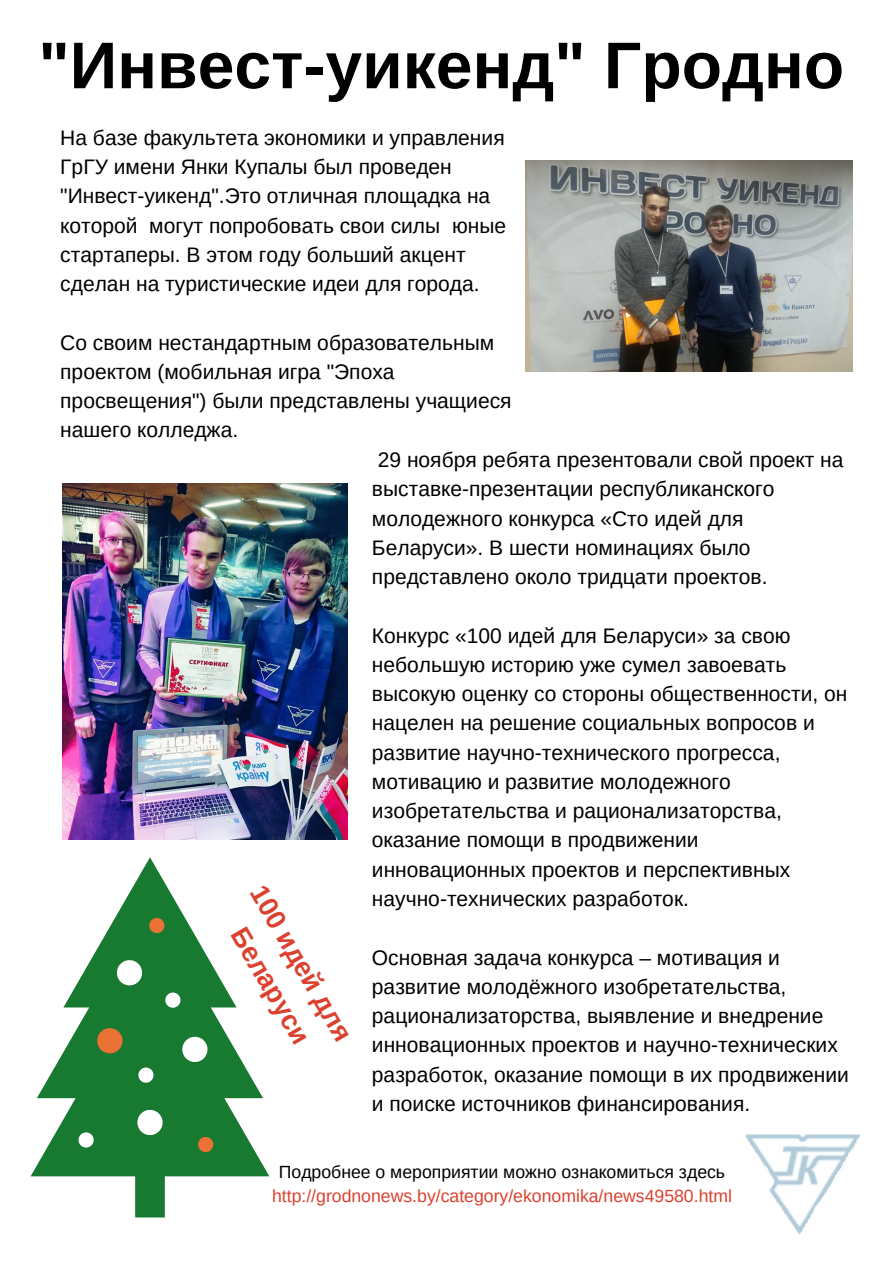
<style>
.page{position:relative;width:893px;height:1263px;background:#fff}
.page>*{position:absolute;margin:0;border:0;box-sizing:border-box;transform-origin:0 0}
.t1{font:700 66px "Arimo";color:#000}
.t2{font:700 27px/37.7px "Arimo";color:#db412e;text-align:center}
.t3{font:21px/29.2px "Arimo";color:#000}
.t4{font:17.62px "Arimo";color:#db412e}
.t5{font:17.62px "Arimo";color:#000}
</style>
<div class="page">
<img style="left:745px;top:1134px;width:115px;height:100px">
<svg style="left:31px;top:857px;width:238px;height:360px"></svg>
<svg style="left:149px;top:918px;width:15px;height:15px"></svg>
<svg style="left:97px;top:1028px;width:25px;height:25px"></svg>
<svg style="left:198px;top:1137px;width:15px;height:15px"></svg>
<svg style="left:117px;top:960px;width:25px;height:25px"></svg>
<svg style="left:165px;top:992px;width:15px;height:16px"></svg>
<svg style="left:138px;top:1067px;width:15px;height:16px"></svg>
<svg style="left:182px;top:1037px;width:25px;height:25px"></svg>
<svg style="left:137px;top:1110px;width:26px;height:25px"></svg>
<svg style="left:79px;top:1132px;width:15px;height:15px"></svg>
<img style="left:525px;top:161px;width:327px;height:211px">
<img style="left:63px;top:484px;width:284px;height:355px">
<h1 class="t1" style="left:38px;top:28px;width:807px">"Инвест-уикенд" Гродно</h1>
<p class="t3" style="left:60px;top:123px;width:447px">На базе факультета экономики и управления ГрГУ имени Янки Купалы был проведен "Инвест-уикенд".Это отличная площадка на которой могут попробовать свои силы юные стартаперы. В этом году больший акцент сделан на туристические идеи для города.</p>
<p class="t3" style="left:60px;top:328px;width:453px">Со своим нестандартным образовательным проектом (мобильная игра "Эпоха просвещения") были представлены учащиеся нашего колледжа.</p>
<p class="t2" style="left:274px;top:877px;width:177px;rotate:60deg">100 идей для<br>Беларуси</p>
<p class="t3" style="left:372px;top:445px;width:473px">29 ноября ребята презентовали свой проект на выставке-презентации республиканского молодежного конкурса «Сто идей для Беларуси». В шести номинациях было представлено около тридцати проектов.</p>
<p class="t3" style="left:372px;top:621px;width:477px">Конкурс «100 идей для Беларуси» за свою небольшую историю уже сумел завоевать высокую оценку со стороны общественности, он нацелен на решение социальных вопросов и развитие научно-технического прогресса, мотивацию и развитие молодежного изобретательства и рационализаторства, оказание помощи в продвижении инновационных проектов и перспективных научно-технических разработок.</p>
<p class="t3" style="left:372px;top:942px;width:478px">Основная задача конкурса – мотивация и развитие молодёжного изобретательства, рационализаторства, выявление и внедрение инновационных проектов и научно-технических разработок, оказание помощи в их продвижении и поиске источников финансирования.</p>
<p class="t5" style="left:279px;top:1161px;width:448px">Подробнее о мероприятии можно ознакомиться здесь</p>
<p class="t4" style="left:272px;top:1186px;width:461px">http://grodnonews.by/category/ekonomika/news49580.html</p>
</div>
